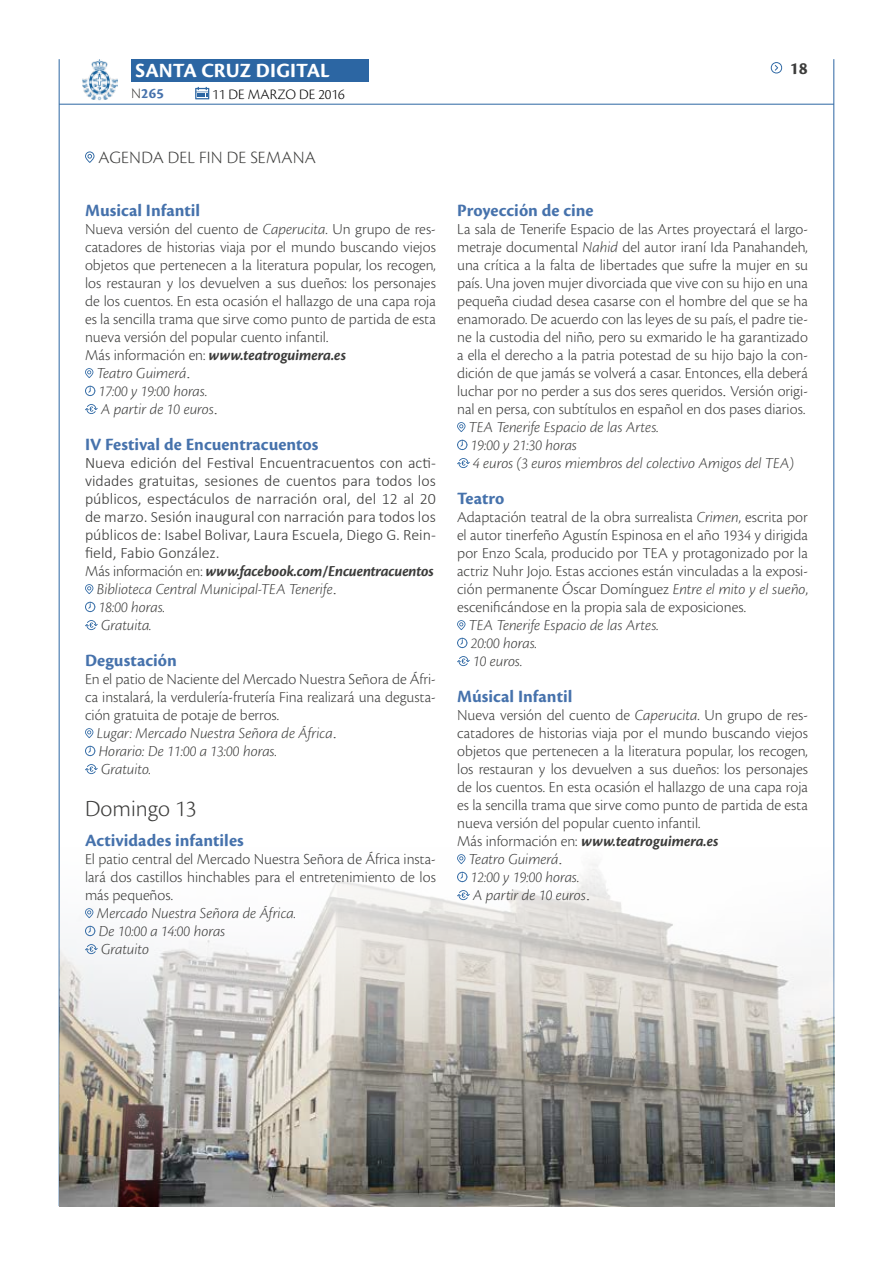
<style>
.page{position:relative;width:893px;height:1263px;background:#fff}
.page>*{position:absolute;margin:0;border:0;box-sizing:border-box;transform-origin:0 0}
.t1{font:300 24px "Cronos Pro";color:#3c3c3b}
.t2{font:700 21px "Cronos Pro";letter-spacing:.005em;color:#fff}
.t3{font:700 18px "Cronos Pro";letter-spacing:.005em;color:#4672ac}
.t4{font:300 18px "Cronos Pro";letter-spacing:.01em;color:#3c3c3b}
.t5{font:700 18px "Cronos Pro";color:#3c3c3b}
.t6{font:300 15.9px/18px "Cronos Pro";color:#3c3c3b;text-align:justify}
.t7{font:italic 300 15.9px/18px "Cronos Pro";letter-spacing:-.005em;color:#3c3c3b}
.t8{font:300 15.9px/18px "Calibri";color:#3c3c3b;text-align:justify}
.t9{font:15.9px "Cronos Pro Bold Disp It";letter-spacing:-.005em;color:#3c3c3b}
.t10{font:300 15px "Cronos Pro";color:#000}
.t11{font:700 15px "Cronos Pro";color:#4672ac}
.s1{font-weight:300;color:#3c3c3b}
.s2{font-style:italic}
.s3{font-family:"Cronos Pro";font-weight:300}
.s4{font-family:"Times New Roman";font-weight:400;font-style:normal}
.s5{font-family:"Times New Roman";font-weight:400}
</style>
<div class="page">
<hr style="left:59px;top:104px;width:775px;height:1px;background:#2c66a3">
<div style="left:131px;top:59px;width:238px;height:23px;background:#2c66a3"></div>
<svg style="left:195px;top:87px;width:14px;height:12px"></svg>
<img style="left:82px;top:59px;width:36px;height:42px">
<hr style="left:59px;top:59px;width:1px;height:1147px;background:#2c66a3">
<hr style="left:833px;top:59px;width:1px;height:1147px;background:#2c66a3">
<svg style="left:771px;top:62px;width:12px;height:11px"></svg>
<img style="left:60px;top:845px;width:774px;height:361px">
<svg style="left:85px;top:368px;width:8px;height:10px"></svg>
<svg style="left:85px;top:386px;width:10px;height:10px"></svg>
<svg style="left:85px;top:404px;width:13px;height:10px"></svg>
<svg style="left:85px;top:584px;width:8px;height:10px"></svg>
<svg style="left:85px;top:602px;width:10px;height:10px"></svg>
<svg style="left:85px;top:620px;width:13px;height:10px"></svg>
<svg style="left:85px;top:728px;width:8px;height:10px"></svg>
<svg style="left:85px;top:746px;width:10px;height:10px"></svg>
<svg style="left:85px;top:764px;width:13px;height:10px"></svg>
<svg style="left:85px;top:908px;width:8px;height:10px"></svg>
<svg style="left:85px;top:926px;width:10px;height:10px"></svg>
<svg style="left:85px;top:944px;width:13px;height:10px"></svg>
<svg style="left:85px;top:151px;width:9px;height:12px"></svg>
<svg style="left:457px;top:422px;width:8px;height:10px"></svg>
<svg style="left:457px;top:440px;width:10px;height:10px"></svg>
<svg style="left:457px;top:458px;width:13px;height:10px"></svg>
<svg style="left:457px;top:620px;width:8px;height:10px"></svg>
<svg style="left:457px;top:638px;width:10px;height:10px"></svg>
<svg style="left:457px;top:656px;width:13px;height:10px"></svg>
<svg style="left:457px;top:854px;width:8px;height:10px"></svg>
<svg style="left:457px;top:872px;width:10px;height:10px"></svg>
<svg style="left:457px;top:890px;width:13px;height:10px"></svg>
<h2 class="t2" style="left:136px;top:59px;width:196px">SANTA CRUZ DIGITAL</h2>
<p class="t11" style="left:131px;top:85px;width:34px"><span class="s1">N</span>265</p>
<p class="t10" style="left:212px;top:86px;width:134px">11 DE MARZO DE 2016</p>
<p class="t4" style="left:98px;top:147px;width:219px">AGENDA DEL FIN DE SEMANA</p>
<p class="t3" style="left:85px;top:200px;width:117px">Musical Infantil</p>
<p class="t6" style="left:85px;top:220px;width:352px">Nueva versión del cuento de <span class="s2">Caperucita</span>. Un grupo de res&shy;catadores de historias viaja por el mundo buscando viejos objetos que pertenecen a la literatura popular, los recogen, los restauran y los devuelven a sus dueños: los personajes de los cuentos. En esta ocasión el hallazgo de una capa roja es la sencilla trama que sirve como punto de partida de esta nueva versión del popular cuento infantil.</p>
<p class="t9" style="left:85px;top:346px;width:263px"><span class="s3">Más información en:</span> www.teatroguimera.es</p>
<p class="t7" style="left:97px;top:364px;width:123px">Teatro Guimerá<span class="s4">.<br></span>17:00 y 19:00 horas.<br>A partir de 10 euros<span class="s4">.</span></p>
<p class="t3" style="left:85px;top:434px;width:235px">IV Festival de Encuentracuentos</p>
<p class="t8" style="left:85px;top:454px;width:352px">Nueva edición del Festival Encuentracuentos con acti&shy;vidades gratuitas, sesiones de cuentos para todos los públicos, espectáculos de narración oral, del 12 al 20 de marzo. Sesión inaugural con narración para todos los públicos de: Isabel Bolivar, Laura Escuela, Diego G. Rein&shy;field, Fabio González.</p>
<p class="t9" style="left:85px;top:562px;width:350px"><span class="s3">Más información en:</span> www.facebook.com/Encuentracuentos</p>
<p class="t7" style="left:97px;top:580px;width:241px">Biblioteca Central Municipal-TEA Tenerife<span class="s4">.<br></span>18:00 horas.<br>Gratuita.</p>
<p class="t3" style="left:85px;top:650px;width:93px">Degustación</p>
<p class="t6" style="left:85px;top:670px;width:352px">En el patio de Naciente del Mercado Nuestra Señora de Áfri-</p>
<p class="t6" style="left:85px;top:688px;width:352px">ca instalará, la verdulería-frutería Fina realizará una degusta-</p>
<p class="t6" style="left:85px;top:706px;width:196px">ción gratuita de potaje de berros.</p>
<p class="t7" style="left:97px;top:724px;width:241px">Lugar: Mercado Nuestra Señora de África<span class="s4">.</span></p>
<p class="t7" style="left:99px;top:742px;width:180px">Horario: De 11:00 a 13:00 horas.</p>
<p class="t7" style="left:101px;top:760px;width:52px">Gratuito.</p>
<h1 class="t1" style="left:85px;top:795px;width:113px">Domingo 13</h1>
<p class="t3" style="left:85px;top:830px;width:160px">Actividades infantiles</p>
<p class="t6" style="left:85px;top:850px;width:352px">El patio central del Mercado Nuestra Señora de África insta&shy;lará dos castillos hinchables para el entretenimiento de los más pequeños.</p>
<p class="t7" style="left:97px;top:904px;width:201px">Mercado Nuestra Señora de África.<br>De 10:00 a 14:00 horas<br>Gratuito</p>
<p class="t5" style="left:790px;top:58px;width:20px">18</p>
<p class="t3" style="left:457px;top:200px;width:138px">Proyección de cine</p>
<p class="t6" style="left:457px;top:220px;width:352px">La sala de Tenerife Espacio de las Artes proyectará el largo&shy;metraje documental <span class="s2">Nahid</span> del autor iraní Ida Panahandeh, una crítica a la falta de libertades que sufre la mujer en su país. Una joven mujer divorciada que vive con su hijo en una pequeña ciudad desea casarse con el hombre del que se ha enamorado. De acuerdo con las leyes de su país, el padre tie&shy;ne la custodia del niño, pero su exmarido le ha garantizado a ella el derecho a la patria potestad de su hijo bajo la con&shy;dición de que jamás se volverá a casar. Entonces, ella deberá luchar por no perder a sus dos seres queridos<span class="s5">.</span> Versión origi&shy;nal en persa, con subtítulos en español en dos pases diarios.</p>
<p class="t7" style="left:469px;top:418px;width:326px">TEA Tenerife Espacio de las Artes.<br>19:00 y 21:30 horas<br>4 euros (3 euros miembros del colectivo Amigos del TEA)</p>
<p class="t3" style="left:457px;top:488px;width:49px">Teatro</p>
<p class="t6" style="left:457px;top:508px;width:352px">Adaptación teatral de la obra surrealista <span class="s2">Crimen</span>, escrita por el autor tinerfeño Agustín Espinosa en el año 1934 y dirigida por Enzo Scala, producido por TEA y protagonizado por la actriz Nuhr Jojo. Estas acciones están vinculadas a la exposi&shy;ción permanente Óscar Domínguez <span class="s2">Entre el mito y el sueño</span>, escenificándose en la propia sala de exposiciones.</p>
<p class="t7" style="left:469px;top:616px;width:191px">TEA Tenerife Espacio de las Artes.<br>20:00 horas.<br>10 euros.</p>
<p class="t3" style="left:457px;top:686px;width:117px">Músical Infantil</p>
<p class="t6" style="left:457px;top:706px;width:352px">Nueva versión del cuento de <span class="s2">Caperucita</span>. Un grupo de res&shy;catadores de historias viaja por el mundo buscando viejos objetos que pertenecen a la literatura popular, los recogen, los restauran y los devuelven a sus dueños: los personajes de los cuentos. En esta ocasión el hallazgo de una capa roja es la sencilla trama que sirve como punto de partida de esta nueva versión del popular cuento infantil.</p>
<p class="t9" style="left:457px;top:832px;width:263px"><span class="s3">Más información en:</span> www.teatroguimera.es</p>
<p class="t7" style="left:469px;top:850px;width:123px">Teatro Guimerá<span class="s4">.<br></span>12:00 y 19:00 horas.<br>A partir de 10 euros<span class="s4">.</span></p>
</div>
